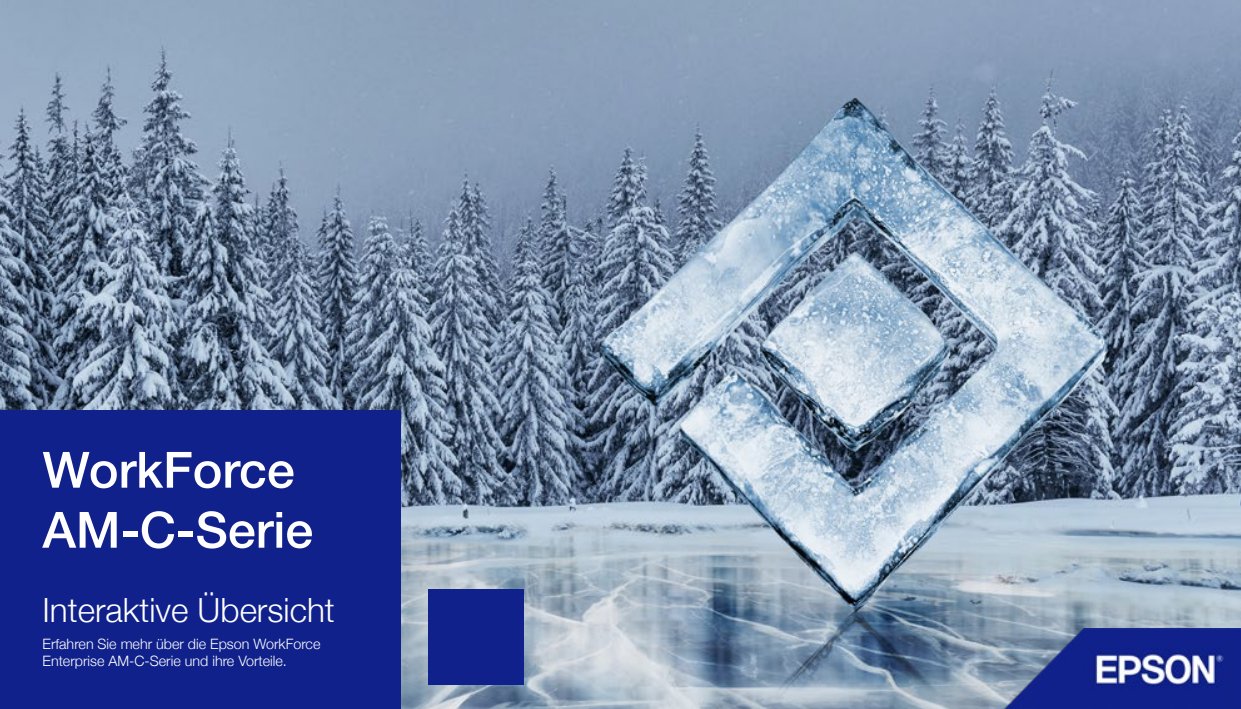
<style>
.page{position:relative;width:1241px;height:709px;background:#fff}
.page>*{position:absolute;margin:0;border:0;box-sizing:border-box;transform-origin:0 0}
.t1{font:500 50px/60px "Helvetica Neue";color:#fff}
.t2{font:300 33.38px "Helvetica Neue";color:#fff}
.t3{font:300 14.25px/17.1px "Helvetica Neue";color:#fff}
</style>
<div class="page">
<img style="left:0;top:0;width:1240px;height:709px">
<div style="left:0;top:411px;width:400px;height:298px;background:#10218b"></div>
<img style="left:1003px;top:629px;width:237px;height:80px">
<div style="left:428px;top:589px;width:95px;height:96px;background:#10218b"></div>
<h1 class="t1" style="left:43px;top:436px;width:272px">WorkForce<br>AM-C-Serie</h1>
<h2 class="t2" style="left:43px;top:582px;width:294px">Interaktive Übersicht</h2>
<p class="t3" style="left:43px;top:634px;width:279px">Erfahren Sie mehr über die Epson WorkForce<br>Enterprise AM-C-Serie und ihre Vorteile.</p>
</div>
